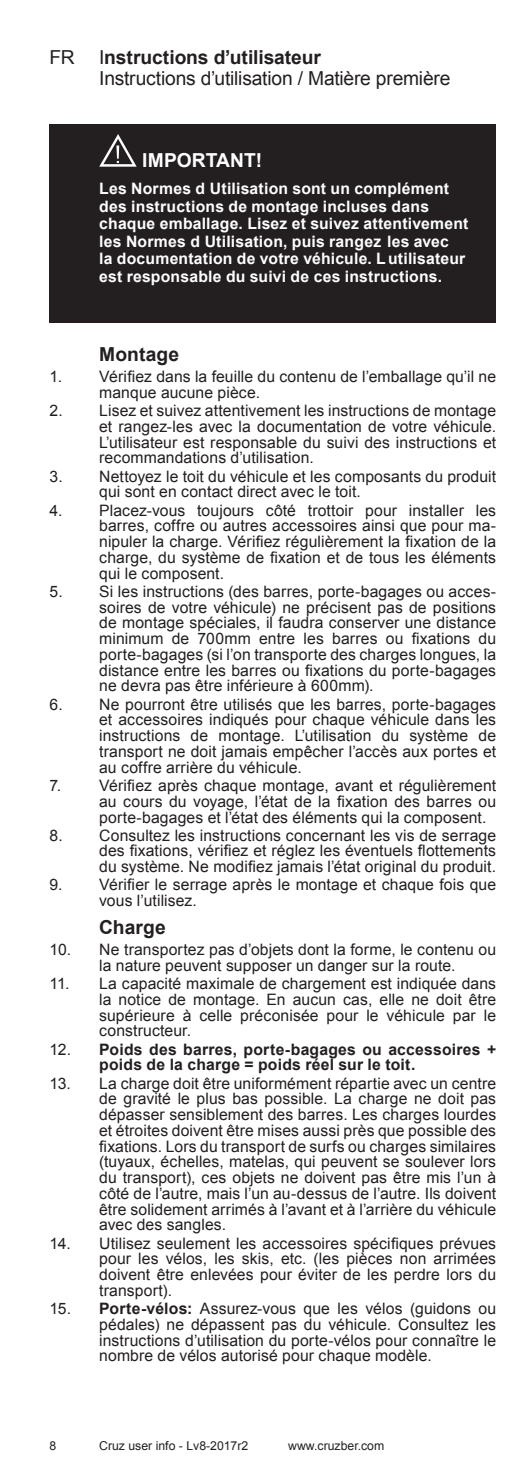
<style>
.page{position:relative;width:521px;height:1474px;background:#fff}
.page>*{position:absolute;margin:0;border:0;box-sizing:border-box;transform-origin:0 0}
.t1{font:19.25px/21px "Arial";letter-spacing:-.01em;color:#231f20}
.t2{font:700 19.25px "Arial";letter-spacing:.005em;color:#231f20}
.t3{font:700 19.25px "Arial";letter-spacing:.005em;color:#fff}
.t4{font:15.75px/15.8px "Arial";letter-spacing:.005em;color:#231f20}
.t5{font:700 15.75px/17.5px "Arial";letter-spacing:.015em;color:#fff}
.t6{font:700 15.75px/15.8px "Arial";letter-spacing:.015em;color:#231f20}
.t7{font:12.25px "Arial";color:#231f20}
.s1{font-weight:700}
</style>
<div class="page">
<div style="left:50px;top:124px;width:446px;height:198px;background:#231f20"></div>
<svg style="left:99px;top:134px;width:38px;height:33px"></svg>
<p class="t1" style="left:50px;top:48px;width:26px">FR</p>
<p class="t1" style="left:99px;top:48px;width:353px">I<span class="s1">nstructions d’utilisateur<br></span>Instructions d’utilisation / Matière première</p>
<p class="t4" style="left:50px;top:360px;width:15px;line-height:33.9px">1.<br>2.</p>
<p class="t4" style="left:50px;top:459px;width:15px;line-height:33.9px">3.<br>4.</p>
<p class="t4" style="left:50px;top:583px;width:15px">5.</p>
<p class="t4" style="left:50px;top:696px;width:15px">6.</p>
<p class="t4" style="left:50px;top:777px;width:13px">7.</p>
<p class="t4" style="left:50px;top:827px;width:15px">8.</p>
<p class="t4" style="left:50px;top:877px;width:15px">9.</p>
<p class="t4" style="left:50px;top:932px;width:23px;line-height:33.9px">10.<br>11.</p>
<p class="t4" style="left:50px;top:1032px;width:23px;line-height:33.9px">12.<br>13.</p>
<p class="t4" style="left:50px;top:1235px;width:23px">14.</p>
<p class="t4" style="left:50px;top:1300px;width:23px">15.</p>
<h4 class="t3" style="left:142px;top:153px;width:121px">IMPORTANT!</h4>
<p class="t5" style="left:99px;top:181px;width:371px">Les Normes d Utilisation sont un complément des instructions de montage incluses dans chaque emballage. Lisez et suivez attentivement les Normes d Utilisation, puis rangez les avec<br>la documentation de votre véhicule. L utilisateur est responsable du suivi de ces instructions.</p>
<h4 class="t2" style="left:99px;top:347px;width:81px">Montage</h4>
<p class="t4" style="left:99px;top:369px;width:398px">Vérifiez dans la feuille du contenu de l’emballage qu’il ne</p>
<p class="t4" style="left:99px;top:383px;width:398px;line-height:18.2px">manque aucune pièce.<br>Lisez et suivez attentivement les instructions de montage</p>
<p class="t4" style="left:99px;top:418px;width:398px">et rangez-les avec la documentation de votre véhicule.<br>L’utilisateur est responsable du suivi des instructions et</p>
<p class="t4" style="left:99px;top:451px;width:216px">recommandations d’utilisation.</p>
<p class="t4" style="left:99px;top:468px;width:398px">Nettoyez le toit du véhicule et les composants du produit</p>
<p class="t4" style="left:99px;top:483px;width:398px;line-height:18.2px">qui sont en contact direct avec le toit.<br>Placez-vous toujours côté trottoir pour installer les</p>
<p class="t4" style="left:99px;top:518px;width:398px;text-align:justify">barres, coffre ou autres accessoires ainsi que pour ma&shy;nipuler la charge. Vérifiez régulièrement la fixation de la charge, du système de fixation et de tous les éléments qui le composent.</p>
<p class="t4" style="left:99px;top:583px;width:398px;text-align:justify">Si les instructions (des barres, porte-bagages ou acces&shy;soires de votre véhicule) ne précisent pas de positions de montage spéciales, il faudra conserver une distance minimum de 700mm entre les barres ou fixations du porte-bagages (si l’on transporte des charges longues, la distance entre les barres ou fixations du porte-bagages ne devra pas être inférieure à 600mm).</p>
<p class="t4" style="left:99px;top:696px;width:398px">Ne pourront être utilisés que les barres, porte-bagages et accessoires indiqués pour chaque véhicule dans les</p>
<p class="t4" style="left:99px;top:729px;width:398px">instructions de montage. L’utilisation du système de</p>
<p class="t4" style="left:99px;top:743px;width:398px">transport ne doit jamais empêcher l’accès aux portes et</p>
<p class="t4" style="left:99px;top:758px;width:398px;line-height:18.2px">au coffre arrière du véhicule.<br>Vérifiez après chaque montage, avant et régulièrement</p>
<p class="t4" style="left:99px;top:793px;width:398px">au cours du voyage, l’état de la fixation des barres ou porte-bagages et l’état des éléments qui la composent.</p>
<p class="t4" style="left:99px;top:827px;width:398px;text-align:justify">Consultez les instructions concernant les vis de serrage des fixations, vérifiez et réglez les éventuels flottements du système. Ne modifiez jamais l’état original du produit.</p>
<p class="t4" style="left:99px;top:877px;width:398px">Vérifier le serrage après le montage et chaque fois que vous l’utilisez.</p>
<h4 class="t2" style="left:99px;top:920px;width:68px">Charge</h4>
<p class="t4" style="left:99px;top:941px;width:398px">Ne transportez pas d’objets dont la forme, le contenu ou</p>
<p class="t4" style="left:99px;top:956px;width:398px;line-height:18.2px">la nature peuvent supposer un danger sur la route.<br>La capacité maximale de chargement est indiquée dans</p>
<p class="t4" style="left:99px;top:991px;width:398px">la notice de montage. En aucun cas, elle ne doit être supérieure à celle préconisée pour le véhicule par le</p>
<p class="t4" style="left:99px;top:1024px;width:93px">constructeur.</p>
<h5 class="t6" style="left:99px;top:1042px;width:398px">Poids des barres, porte-bagages ou accessoires + poids de la charge = poids réel sur le toit.</h5>
<p class="t4" style="left:99px;top:1075px;width:398px">La charge doit être uniformément répartie avec un centre de gravité le plus bas possible. La charge ne doit pas</p>
<p class="t4" style="left:99px;top:1108px;width:398px">dépasser sensiblement des barres. Les charges lourdes</p>
<p class="t4" style="left:99px;top:1122px;width:398px;text-align:justify">et étroites doivent être mises aussi près que possible des fixations. Lors du transport de surfs ou charges similaires (tuyaux, échelles, matelas, qui peuvent se soulever lors du transport), ces objets ne doivent pas être mis l’un à côté de l’autre, mais l’un au-dessus de l’autre. Ils doivent être solidement arrimés à l’avant et à l’arrière du véhicule avec des sangles.</p>
<p class="t4" style="left:99px;top:1235px;width:398px;text-align:justify">Utilisez seulement les accessoires spécifiques prévues pour les vélos, les skis, etc. (les pièces non arrimées doivent être enlevées pour éviter de les perdre lors du transport).</p>
<p class="t4" style="left:99px;top:1300px;width:398px;text-align:justify"><span class="s1">Porte-vélos:</span> Assurez-vous que les vélos (guidons ou pédales) ne dépassent pas du véhicule. Consultez les instructions d’utilisation du porte-vélos pour connaître le nombre de vélos autorisé pour chaque modèle.</p>
<p class="t7" style="left:50px;top:1437px;width:8px">8</p>
<p class="t7" style="left:99px;top:1441px;width:151px">Cruz user info - Lv8-2017r2</p>
<p class="t7" style="left:288px;top:1441px;width:97px">www.cruzber.com</p>
</div>
